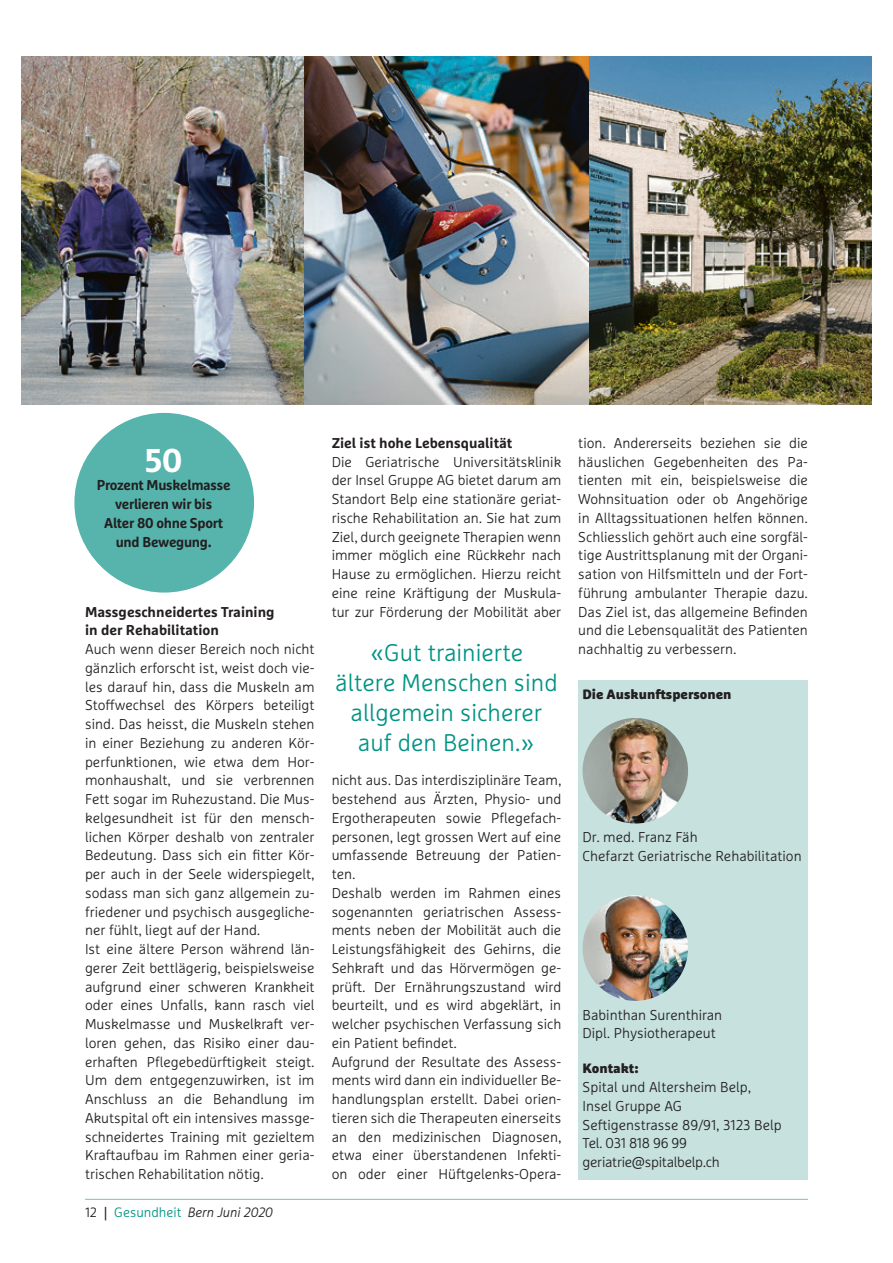
<style>
.page{position:relative;width:893px;height:1263px;background:#fff}
.page>*{position:absolute;margin:0;border:0;box-sizing:border-box;transform-origin:0 0}
.Untertitel_Frutiger{font:700 33px "Marselis Pro";color:#fff}
.t1{font:300 24px/30px "Marselis Pro";color:#009384;text-align:center}
.Grundschrift{font:300 14.25px/18.8px "Marselis Pro";color:#231f20;text-align:justify}
.Zwischentitel{font:700 14.25px/18.8px "Marselis Pro";color:#231f20}
.Zwischentitel-2{font:700 14.25px "Marselis Pro";letter-spacing:-.02em;color:#231f20}
.Grundschrift-2{font:300 14.25px "Marselis Pro";letter-spacing:-.02em;color:#231f20}
.t2{font:900 13.5px "Marselis Pro";color:#231f20}
.t3{font:italic 300 13.5px "Marselis Pro";color:#231f20}
.s1{font-style:normal}
.s2{font-family:"The Mix";font-weight:600;font-style:normal}
.s3{font-style:normal;color:#009384}
</style>
<div class="page">
<hr style="left:85px;top:1199px;width:723px;height:1px;background:#7dbcc4">
<div style="left:578px;top:680px;width:230px;height:500px;background:#c6e1de"></div>
<img style="left:583px;top:718px;width:105px;height:105px;border-radius:53px">
<img style="left:583px;top:895px;width:105px;height:106px;border-radius:53px">
<img style="left:21px;top:56px;width:851px;height:348px">
<div style="left:74px;top:413px;width:180px;height:179px;background:#56b4ac;border-radius:50%"></div>
<p class="Untertitel_Frutiger" style="left:145px;top:439px;width:39px">50</p>
<p class="Zwischentitel-2" style="left:97px;top:476px;width:135px">Prozent Muskelmasse</p>
<p class="Zwischentitel-2" style="left:115px;top:495px;width:98px">verlieren wir bis</p>
<p class="Zwischentitel-2" style="left:104px;top:514px;width:120px">Alter 80 ohne Sport</p>
<p class="Zwischentitel-2" style="left:116px;top:533px;width:97px">und Bewegung.</p>
<p class="Zwischentitel" style="left:85px;top:602px;width:191px">Massgeschneidertes Training in der Rehabilitation</p>
<p class="Grundschrift" style="left:85px;top:639px;width:231px">Auch wenn dieser Bereich noch nicht gänzlich erforscht ist, weist doch vie&shy;les darauf hin, dass die Muskeln am Stoffwechsel des Körpers beteiligt sind. Das heisst, die Muskeln stehen in einer Beziehung zu anderen Kör&shy;perfunktionen, wie etwa dem Hor&shy;monhaushalt, und sie verbrennen Fett sogar im Ruhezustand. Die Mus&shy;kelgesundheit ist für den mensch&shy;lichen Körper deshalb von zentraler Bedeutung. Dass sich ein fitter Kör&shy;per auch in der Seele widerspiegelt, sodass man sich ganz allgemein zu&shy;friedener und psychisch ausgegliche&shy;ner fühlt, liegt auf der Hand.</p>
<p class="Grundschrift" style="left:85px;top:939px;width:231px">Ist eine ältere Person während län&shy;gerer Zeit bettlägerig, beispielsweise aufgrund einer schweren Krankheit oder eines Unfalls, kann rasch viel Muskelmasse und Muskelkraft ver&shy;loren gehen, das Risiko einer dau&shy;erhaften Pflegebedürftigkeit steigt.<br>Um dem entgegenzuwirken, ist im Anschluss an die Behandlung im Akutspital oft ein intensives massge&shy;schneidertes Training mit gezieltem Kraftaufbau im Rahmen einer geria&shy;trischen Rehabilitation nötig.</p>
<p class="t3" style="left:85px;top:1204px;width:189px"><span class="s1">12</span> <span class="s2">|</span> <span class="s3">Gesundheit</span> Bern Juni 2020</p>
<p class="Zwischentitel" style="left:332px;top:433px;width:182px">Ziel ist hohe Lebensqualität</p>
<p class="Grundschrift" style="left:332px;top:452px;width:231px">Die Geriatrische Universitätsklinik der Insel Gruppe AG bietet darum am Standort Belp eine stationäre geriat&shy;rische Rehabilitation an. Sie hat zum Ziel, durch geeignete Therapien wenn immer möglich eine Rückkehr nach Hause zu ermöglichen. Hierzu reicht eine reine Kräftigung der Muskula&shy;tur zur Förderung der Mobilität aber</p>
<p class="Grundschrift" style="left:578px;top:433px;width:231px">tion. Andererseits beziehen sie die häuslichen Gegebenheiten des Pa&shy;tienten mit ein, beispielsweise die Wohnsituation oder ob Angehörige in Alltagssituationen helfen können.<br>Schliesslich gehört auch eine sorgfäl&shy;tige Austrittsplanung mit der Organi&shy;sation von Hilfsmitteln und der Fort&shy;führung ambulanter Therapie dazu.<br>Das Ziel ist, das allgemeine Befinden und die Lebensqualität des Patienten</p>
<p class="t1" style="left:370px;top:637px;width:155px">«Gut trainierte</p>
<p class="Grundschrift" style="left:578px;top:639px;width:160px">nachhaltig zu verbessern.</p>
<p class="t1" style="left:335px;top:667px;width:224px">ältere Menschen sind allgemein sicherer auf den Beinen.»</p>
<p class="t2" style="left:583px;top:686px;width:151px">Die Auskunftspersonen</p>
<p class="Grundschrift" style="left:332px;top:771px;width:231px">nicht aus. Das interdisziplinäre Team, bestehend aus Ärzten, Physio- und Ergotherapeuten sowie Pflegefach&shy;personen, legt grossen Wert auf eine umfassende Betreuung der Patien&shy;ten.</p>
<p class="Grundschrift" style="left:332px;top:883px;width:231px">Deshalb werden im Rahmen eines sogenannten geriatrischen Assess&shy;ments neben der Mobilität auch die Leistungsfähigkeit des Gehirns, die Sehkraft und das Hörvermögen ge&shy;prüft. Der Ernährungszustand wird beurteilt, und es wird abgeklärt, in welcher psychischen Verfassung sich ein Patient befindet.</p>
<p class="Grundschrift" style="left:332px;top:1052px;width:231px">Aufgrund der Resultate des Assess&shy;ments wird dann ein individueller Be&shy;handlungsplan erstellt. Dabei orien&shy;tieren sich die Therapeuten einerseits an den medizinischen Diagnosen, etwa einer überstandenen Infekti&shy;on oder einer Hüftgelenks-Opera-</p>
<p class="Grundschrift" style="left:583px;top:828px;width:117px">Dr. med. Franz Fäh</p>
<p class="Grundschrift" style="left:583px;top:846px;width:221px">Chefarzt Geriatrische Rehabilitation</p>
<p class="Grundschrift" style="left:583px;top:1005px;width:141px">Babinthan Surenthiran</p>
<p class="Grundschrift" style="left:583px;top:1024px;width:135px">Dipl. Physiotherapeut</p>
<p class="t2" style="left:583px;top:1060px;width:57px">Kontakt:</p>
<p class="Grundschrift" style="left:583px;top:1077px;width:170px">Spital und Altersheim Belp,</p>
<p class="Grundschrift" style="left:583px;top:1096px;width:101px">Insel Gruppe AG</p>
<p class="Grundschrift" style="left:583px;top:1115px;width:201px">Seftigenstrasse 89/91, 3123 Belp</p>
<p class="Grundschrift-2" style="left:583px;top:1135px;width:106px">Tel. 031 818 96 99</p>
<p class="Grundschrift-2" style="left:583px;top:1153px;width:139px">geriatrie@spitalbelp.ch</p>
</div>
